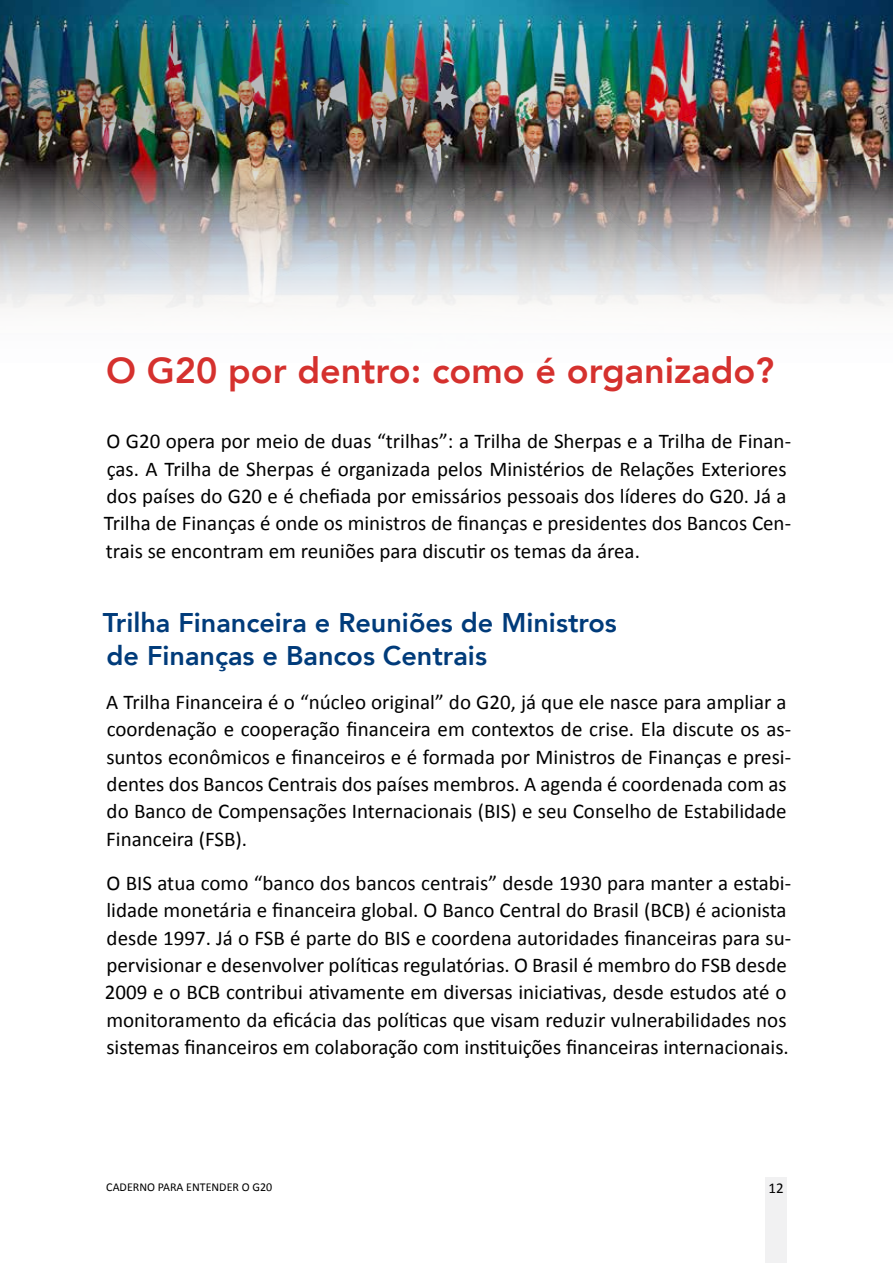
<style>
.page{position:relative;width:893px;height:1263px;background:#fff}
.page>*{position:absolute;margin:0;border:0;box-sizing:border-box;transform-origin:0 0}
.t1{font:800 36px "Avenir";color:#d5312e}
.t2{font:800 27px/32.4px "Avenir";color:#003b7a}
.t3{font:21px/27.3px "Calibri";color:#000}
.t4{font:15px "Calibri";color:#000}
.t5{font:12px "Calibri";color:#000}
</style>
<div class="page">
<div style="left:765px;top:1178px;width:22px;height:85px;background:#f1f1f2"></div>
<img style="left:0;top:0;width:893px;height:309px">
<h1 class="t1" style="left:106px;top:342px;width:669px">O G20 por dentro: como é organizado?</h1>
<p class="t3" style="left:104px;top:427px;width:689px">O G20 opera por meio de duas “trilhas”: a Trilha de Sherpas e a Trilha de Finan&shy;ças. A Trilha de Sherpas é organizada pelos Ministérios de Relações Exteriores dos países do G20 e é chefiada por emissários pessoais dos líderes do G20. Já a Trilha de Finanças é onde os ministros de finanças e presidentes dos Bancos Cen&shy;trais se encontram em reuniões para discutir os temas da área.</p>
<p class="t2" style="left:103px;top:607px;width:516px">Trilha Financeira e Reuniões de Ministros de Finanças e Bancos Centrais</p>
<p class="t3" style="left:106px;top:687px;width:686px">A Trilha Financeira é o “núcleo original” do G20, já que ele nasce para ampliar a coordenação e cooperação financeira em contextos de crise. Ela discute os as&shy;suntos econômicos e financeiros e é formada por Ministros de Finanças e presi&shy;dentes dos Bancos Centrais dos países membros. A agenda é coordenada com as do Banco de Compensações Internacionais (BIS) e seu Conselho de Estabilidade Financeira (FSB).</p>
<p class="t3" style="left:105px;top:868px;width:688px">O BIS atua como “banco dos bancos centrais” desde 1930 para manter a estabi&shy;lidade monetária e financeira global. O Banco Central do Brasil (BCB) é acionista desde 1997. Já o FSB é parte do BIS e coordena autoridades financeiras para su&shy;pervisionar e desenvolver políticas regulatórias. O Brasil é membro do FSB desde 2009 e o BCB contribui ativamente em diversas iniciativas, desde estudos até o monitoramento da eficácia das políticas que visam reduzir vulnerabilidades nos sistemas financeiros em colaboração com instituições financeiras internacionais.</p>
<p class="t5" style="left:106px;top:1179px;width:167px">CADERNO PARA ENTENDER O G20</p>
<p class="t4" style="left:768px;top:1179px;width:17px">12</p>
</div>
